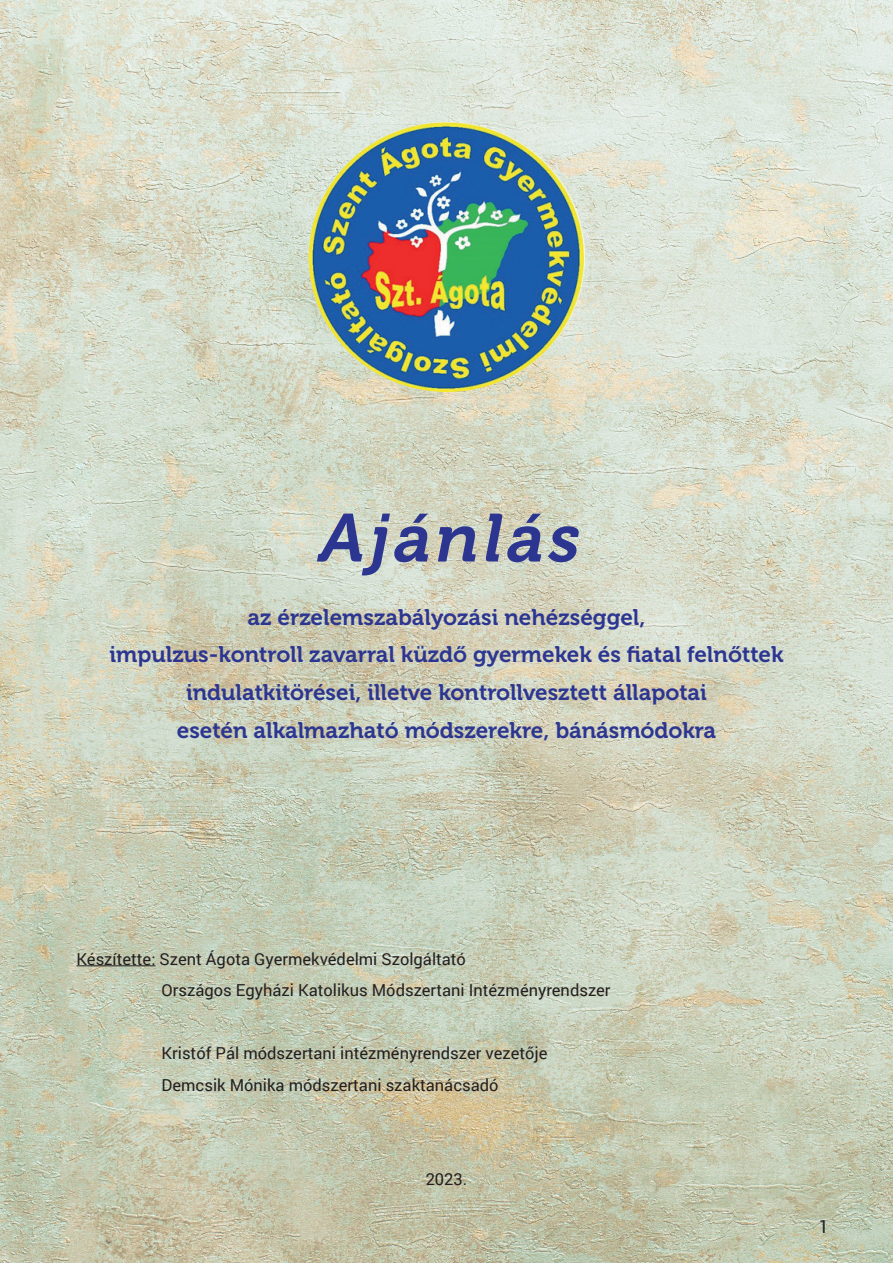
<style>
.page{position:relative;width:893px;height:1263px;background:#fff}
.page>*{position:absolute;margin:0;border:0;box-sizing:border-box;transform-origin:0 0}
.t1{font:italic 67.5px "Museo 700";color:#2c3691}
.t2{font:22.5px "Museo 700";color:#2c3691}
.t3{font:18px "Roboto";color:#231f20}
.t4{font:16.5px "Roboto";color:#231f20}
</style>
<div class="page">
<img style="left:0;top:0;width:893px;height:1263px">
<hr style="left:77px;top:965px;width:78px;height:1px;background:#231f20">
<img style="left:308px;top:122px;width:277px;height:270px">
<p class="t1" style="left:316px;top:501px;width:277px">Aj ánlás</p>
<p class="t2" style="left:247px;top:604px;width:399px">az érzelemszabályozási nehézséggel,</p>
<p class="t2" style="left:110px;top:642px;width:675px">impulzus-kontroll zavarral küzdő gyermekek és fiatal felnőttek</p>
<p class="t2" style="left:186px;top:680px;width:522px">indulatkitörései, illetve kontrollvesztett állapotai</p>
<p class="t2" style="left:177px;top:717px;width:541px">esetén alkalmazható módszerekre, bánásmódokra</p>
<p class="t4" style="left:77px;top:947px;width:391px">Készítette: Szent Ágota Gyermekvédelmi Szolgáltató</p>
<p class="t4" style="left:162px;top:979px;width:450px">Országos Egyházi Katolikus Módszertani Intézményrendszer</p>
<p class="t4" style="left:162px;top:1042px;width:387px">Kristóf Pál módszertani intézményrendszer vezetője</p>
<p class="t4" style="left:162px;top:1073px;width:338px">Demcsik Mónika módszertani szaktanácsadó</p>
<p class="t4" style="left:426px;top:1168px;width:43px">2023.</p>
<p class="t3" style="left:819px;top:1214px;width:12px">1</p>
</div>
